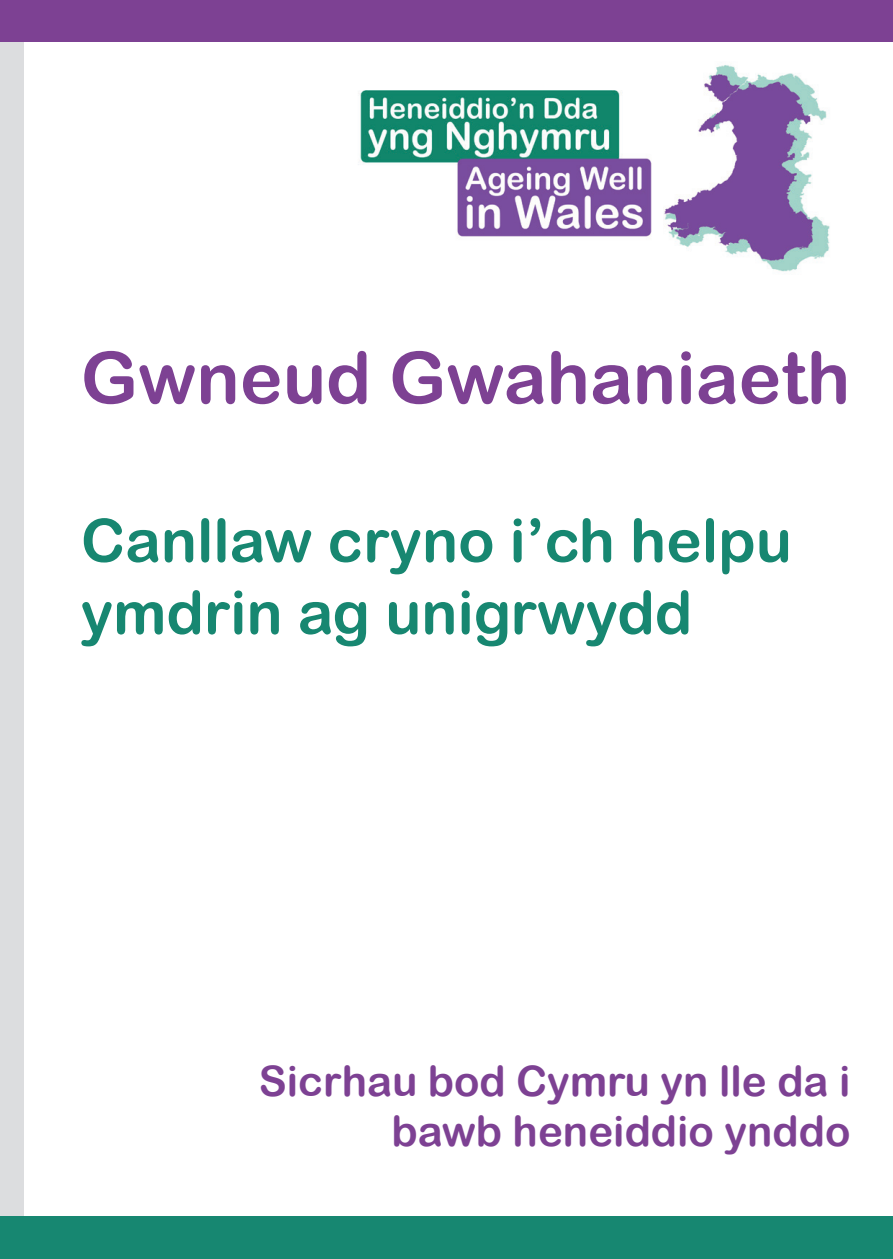
<style>
.page{position:relative;width:893px;height:1259px;background:#fff}
.page>*{position:absolute;margin:0;border:0;box-sizing:border-box;transform-origin:0 0}
.t1{font:72px "Arial Rounded MT Bold";color:#7d4193}
.Subheading_No_Line_B{font:60px/72px "Arial Rounded MT Bold";color:#178771}
.Subheading{font:42px/50.4px "Arial Rounded MT Bold";color:#7d4193;text-align:right}
</style>
<div class="page">
<div style="left:0;top:0;width:23px;height:1259px;background:#dcdddf"></div>
<div style="left:0;top:1216px;width:893px;height:43px;background:#178771"></div>
<div style="left:0;top:0;width:893px;height:41px;background:#7d4193"></div>
<img style="left:358px;top:65px;width:472px;height:207px">
<p class="t1" style="left:81px;top:335px;width:771px">Gwneud Gwahaniaeth</p>
<p class="Subheading_No_Line_B" style="left:81px;top:504px;width:713px">Canllaw cryno i’ch helpu ymdrin ag unigrwydd</p>
<p class="Subheading" style="left:259px;top:1055px;width:593px">Sicrhau bod Cymru yn lle da i bawb heneiddio ynddo</p>
</div>
